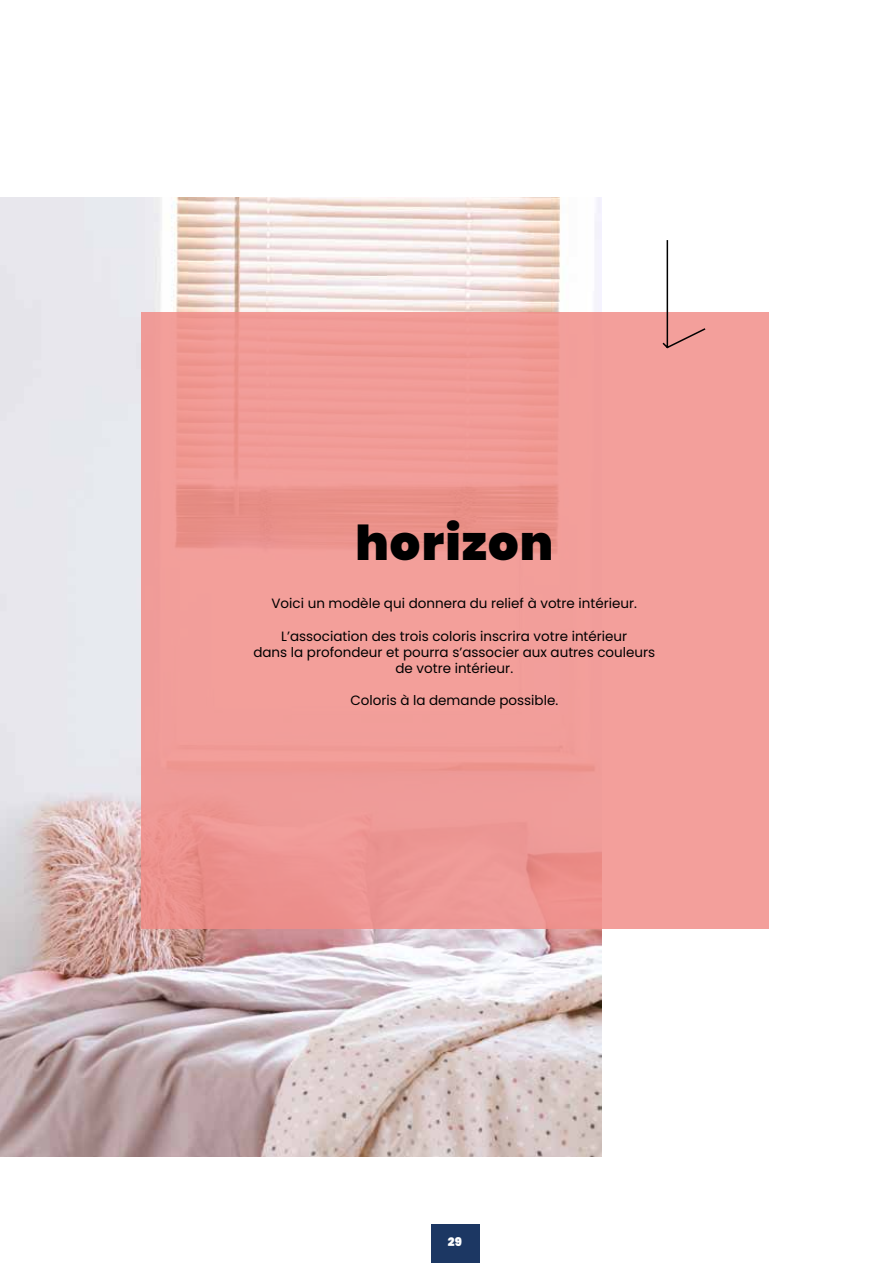
<style>
.page{position:relative;width:893px;height:1263px;background:#fff}
.page>*{position:absolute;margin:0;border:0;box-sizing:border-box;transform-origin:0 0}
.t1{font:900 48px "Poppins";letter-spacing:.025em;color:#000}
.t2{font:13.5px/16.2px "Poppins";color:#000;text-align:center}
.t3{font:900 12px "Poppins";color:#fff}
</style>
<div class="page">
<div style="left:431px;top:1225px;width:48px;height:38px;background:#1c3763"></div>
<img style="left:0;top:198px;width:602px;height:959px">
<svg style="left:141px;top:313px;width:628px;height:616px;background:#f09b96"></svg>
<svg style="left:661px;top:240px;width:46px;height:109px"></svg>
<h1 class="t1" style="left:355px;top:515px;width:199px">horizon</h1>
<p class="t2" style="left:272px;top:595px;width:367px">Voici un modèle qui donnera du relief à votre intérieur.</p>
<p class="t2" style="left:253px;top:628px;width:403px">L’association des trois coloris inscrira votre intérieur<br>dans la profondeur et pourra s’associer aux autres couleurs de votre intérieur.</p>
<p class="t2" style="left:350px;top:693px;width:209px">Coloris à la demande possible.</p>
<p class="t3" style="left:448px;top:1234px;width:16px">29</p>
</div>
